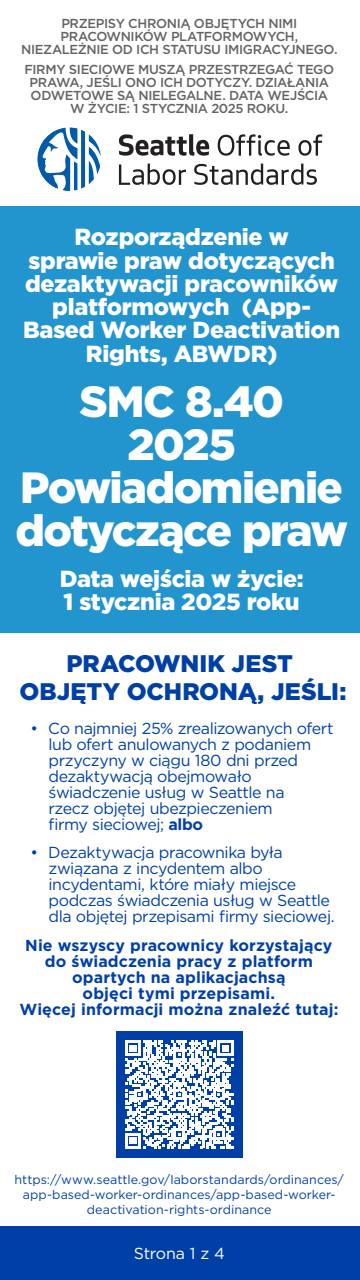
<style>
.page{position:relative;width:360px;height:1280px;background:#fff}
.page>*{position:absolute;margin:0;border:0;box-sizing:border-box;transform-origin:0 0}
.t1{font:900 43.65px/43.1px "Gotham";letter-spacing:-.035em;color:#fff;text-align:center}
.t2{font:900 24px/27.5px "Gotham";color:#0040a6;text-align:center}
.t3{font:900 23.3px/23.3px "Gotham";letter-spacing:-.015em;color:#fff;text-align:center}
.t4{font:16px/16px "Gotham";letter-spacing:-.03em;color:#0040a6}
.t5{font:700 16px/16px "Gotham";letter-spacing:.005em;color:#0040a6;text-align:center}
.t6{font:16px "Gotham";letter-spacing:-.025em;color:#fff}
.t7{font:500 13px/13px "Gotham";letter-spacing:-.03em;color:#636366;text-align:center}
.t8{font:12.5px/15px "Gotham";letter-spacing:.005em;color:#0040a6;text-align:center}
.s1{font-weight:700}
</style>
<div class="page">
<div style="left:0;top:1227px;width:360px;height:53px;background:#0040a6"></div>
<svg style="left:119px;top:134px;width:90px;height:22px"></svg>
<svg style="left:218px;top:134px;width:72px;height:22px"></svg>
<svg style="left:298px;top:134px;width:24px;height:22px"></svg>
<svg style="left:119px;top:164px;width:67px;height:21px"></svg>
<svg style="left:194px;top:164px;width:123px;height:21px"></svg>
<svg style="left:37px;top:127px;width:64px;height:64px"></svg>
<div style="left:0;top:206px;width:360px;height:427px;background:#2295cf"></div>
<div style="left:116px;top:1031px;width:127px;height:127px;background:#0040a6"></div>
<svg style="left:125px;top:1040px;width:108px;height:108px"></svg>
<p class="t7" style="left:21px;top:17px;width:318px">PRZEPISY CHRONIĄ OBJĘTYCH NIMI<br>PRACOWNIKÓW PLATFORMOWYCH,<br>NIEZALEŻNIE OD ICH STATUSU IMIGRACYJNEGO.</p>
<p class="t7" style="left:24px;top:62px;width:311px">FIRMY SIECIOWE MUSZĄ PRZESTRZEGAĆ TEGO PRAWA, JEŚLI ONO ICH DOTYCZY. DZIAŁANIA ODWETOWE SĄ NIELEGALNE. DATA WEJŚCIA W ŻYCIE: 1 STYCZNIA 2025 ROKU.</p>
<h3 class="t3" style="left:23px;top:225px;width:319px">Rozporządzenie w<br>sprawie praw dotyczących dezaktywacji pracowników platformowych (App-<br>Based Worker Deactivation<br>Rights, ABWDR)</h3>
<h1 class="t1" style="left:15px;top:379px;width:334px">SMC 8.40<br>2025<br>Powiadomienie dotyczące praw</h1>
<h3 class="t3" style="left:60px;top:567px;width:245px;text-align:left">Data wejścia w życie:<br>1 stycznia 2025 roku</h3>
<h2 class="t2" style="left:20px;top:650px;width:328px">PRACOWNIK JEST<br>OBJĘTY OCHRONĄ, JEŚLI:</h2>
<p class="t4" style="left:49px;top:720px;width:287px;text-indent:-18px">• Co najmniej 25% zrealizowanych ofert lub ofert anulowanych z podaniem przyczyny w ciągu 180 dni przed dezaktywacją obejmowało świadczenie usług w Seattle na<br>rzecz objętej ubezpieczeniem<br>firmy sieciowej; <span class="s1">albo</span></p>
<p class="t4" style="left:49px;top:844px;width:288px;text-indent:-18px">• Dezaktywacja pracownika była związana z incydentem albo incydentami, które miały miejsce podczas świadczenia usług w Seattle dla objętej przepisami firmy sieciowej.</p>
<p class="t5" style="left:19px;top:937px;width:321px">Nie wszyscy pracownicy korzystający do świadczenia pracy z platform opartych na aplikacjachsą<br>objęci tymi przepisami.<br>Więcej informacji można znaleźć tutaj:</p>
<p class="t8" style="left:15px;top:1171px;width:331px">https://www.seattle.gov/laborstandards/ordinances/ app-based-worker-ordinances/app-based-worker&shy;deactivation-rights-ordinance</p>
<p class="t6" style="left:134px;top:1244px;width:92px">Strona 1 z 4</p>
</div>
